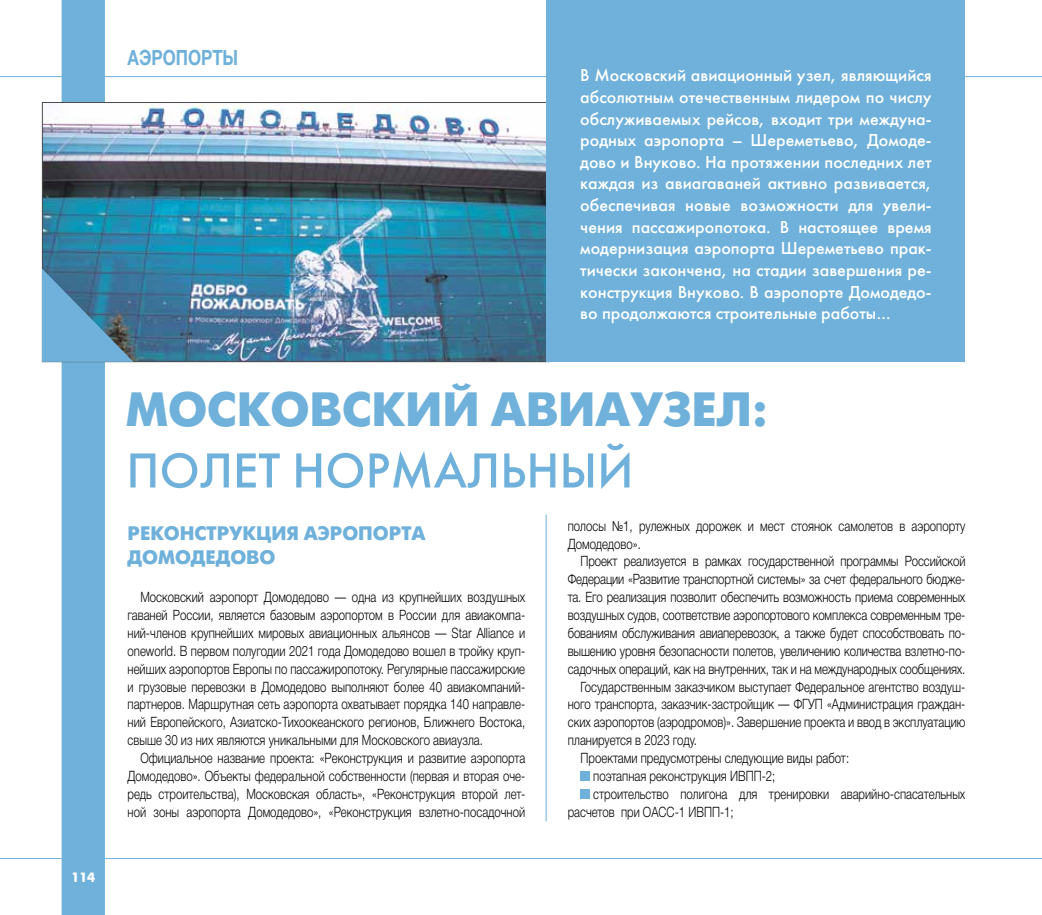
<style>
.page{position:relative;width:1042px;height:915px;background:#fff}
.page>*{position:absolute;margin:0;border:0;box-sizing:border-box;transform-origin:0 0}
.t1{font:51px "Futura Medium C";color:#6fb1da}
.t2{font:48px "Futuris XC";color:#6fb1da}
.t3{font:700 21px "Helvetica Neue";color:#6fb1da;scale:.8 1}
.t4{font:19.5px/23.4px "Futuris XC";color:#6fb1da}
.t5{font:18px/21.6px "Futura Medium C";color:#fff;text-align:justify}
.t6{font:300 14.25px/17.9px "Helvetica Neue Cyr";letter-spacing:-.01em;color:#000;text-align:justify;scale:.8 1}
.t7{font:13.5px "Futuris XC";color:#fff}
</style>
<div class="page">
<div style="left:62px;top:0;width:43px;height:914px;background:#6fb1da"></div>
<hr style="left:0;top:76px;width:1042px;height:1px;background:#6fb1da">
<hr style="left:0;top:857px;width:1042px;height:1px;background:#6fb1da">
<img style="left:44px;top:104px;width:502px;height:256px">
<div style="left:580px;top:771px;width:10px;height:9px;background:#6fb1da"></div>
<div style="left:580px;top:789px;width:10px;height:9px;background:#6fb1da"></div>
<div style="left:546px;top:0;width:419px;height:362px;background:#6fb1da"></div>
<svg style="left:42px;top:268px;width:91px;height:94px;background:#568eb1"></svg>
<hr style="left:546px;top:514px;width:1px;height:307px;background:#6fb1da">
<p class="t7" style="left:71px;top:869px;width:26px">114</p>
<h3 class="t3" style="left:128px;top:41px;width:140px">АЭРОПОРТЫ</h3>
<p class="t5" style="left:580px;top:65px;width:353px">В Московский авиационный узел, являющийся абсолютным отечественным лидером по числу обслуживаемых рейсов, входит три междуна&shy;родных аэропорта – Шереметьево, Домоде&shy;дово и Внуково. На протяжении последних лет каждая из авиагаваней активно развивается, обеспечивая новые возможности для увели&shy;чения пассажиропотока. В настоящее время модернизация аэропорта Шереметьево прак&shy;тически закончена, на стадии завершения ре&shy;конструкция Внуково. В аэропорте Домодедо&shy;во продолжаются строительные работы…</p>
<h2 class="t2" style="left:126px;top:383px;width:643px">МОСКОВСКИЙ АВИАУЗЕЛ:</h2>
<h1 class="t1" style="left:126px;top:441px;width:509px">ПОЛЕТ НОРМАЛЬНЫЙ</h1>
<h3 class="t4" style="left:128px;top:522px;width:299px">РЕКОНСТРУКЦИЯ АЭРОПОРТА<br>ДОМОДЕДОВО</h3>
<p class="t6" style="left:128px;top:588px;width:498px;text-indent:13px">Московский аэропорт Домодедово — одна из крупнейших воздушных гаваней России, является базовым аэропортом в России для авиакомпа&shy;ний-членов крупнейших мировых авиационных альянсов — Star Alliance и oneworld. В первом полугодии 2021 года Домодедово вошел в тройку круп&shy;нейших аэропортов Европы по пассажиропотоку. Регулярные пассажирские и грузовые перевозки в Домодедово выполняют более 40 авиакомпаний&shy;партнеров. Маршрутная сеть аэропорта охватывает порядка 140 направле&shy;ний Европейского, Азиатско-Тихоокеанского регионов, Ближнего Востока, свыше 30 из них являются уникальными для Московского авиаузла.</p>
<p class="t6" style="left:128px;top:749px;width:498px;text-indent:13px">Официальное название проекта: «Реконструкция и развитие аэропорта Домодедово». Объекты федеральной собственности (первая и вторая оче&shy;редь строительства), Московская область», «Реконструкция второй лет&shy;ной зоны аэропорта Домодедово», «Реконструкция взлетно-посадочной</p>
<p class="t6" style="left:568px;top:516px;width:498px">полосы №1, рулежных дорожек и мест стоянок самолетов в аэропорту<br>Домодедово».</p>
<p class="t6" style="left:580px;top:552px;width:483px">Проект реализуется в рамках государственной программы Российской</p>
<p class="t6" style="left:568px;top:570px;width:498px">Федерации «Развитие транспортной системы» за счет федерального бюдже-</p>
<p class="t6" style="left:568px;top:588px;width:498px">та. Его реализация позволит обеспечить возможность приема современных</p>
<p class="t6" style="left:568px;top:606px;width:498px">воздушных судов, соответствие аэропортового комплекса современным тре-</p>
<p class="t6" style="left:568px;top:624px;width:498px">бованиям обслуживания авиаперевозок, а также будет способствовать по-</p>
<p class="t6" style="left:568px;top:641px;width:498px">вышению уровня безопасности полетов, увеличению количества взлетно-по-</p>
<p class="t6" style="left:568px;top:659px;width:498px">садочных операций, как на внутренних, так и на международных сообщениях.</p>
<p class="t6" style="left:580px;top:677px;width:483px">Государственным заказчиком выступает Федеральное агентство воздуш-</p>
<p class="t6" style="left:568px;top:695px;width:498px">ного транспорта, заказчик-застройщик — ФГУП «Администрация граждан-</p>
<p class="t6" style="left:568px;top:713px;width:498px">ских аэропортов (аэродромов)». Завершение проекта и ввод в эксплуатацию</p>
<p class="t6" style="left:568px;top:731px;width:163px">планируется в 2023 году.</p>
<p class="t6" style="left:580px;top:749px;width:337px">Проектами предусмотрены следующие виды работ:</p>
<p class="t6" style="left:593px;top:766px;width:229px">поэтапная реконструкция ИВПП-2;</p>
<p class="t6" style="left:593px;top:784px;width:467px">строительство полигона для тренировки аварийно-спасательных</p>
<p class="t6" style="left:568px;top:802px;width:209px">расчетов при ОАСС-1 ИВПП-1;</p>
</div>
